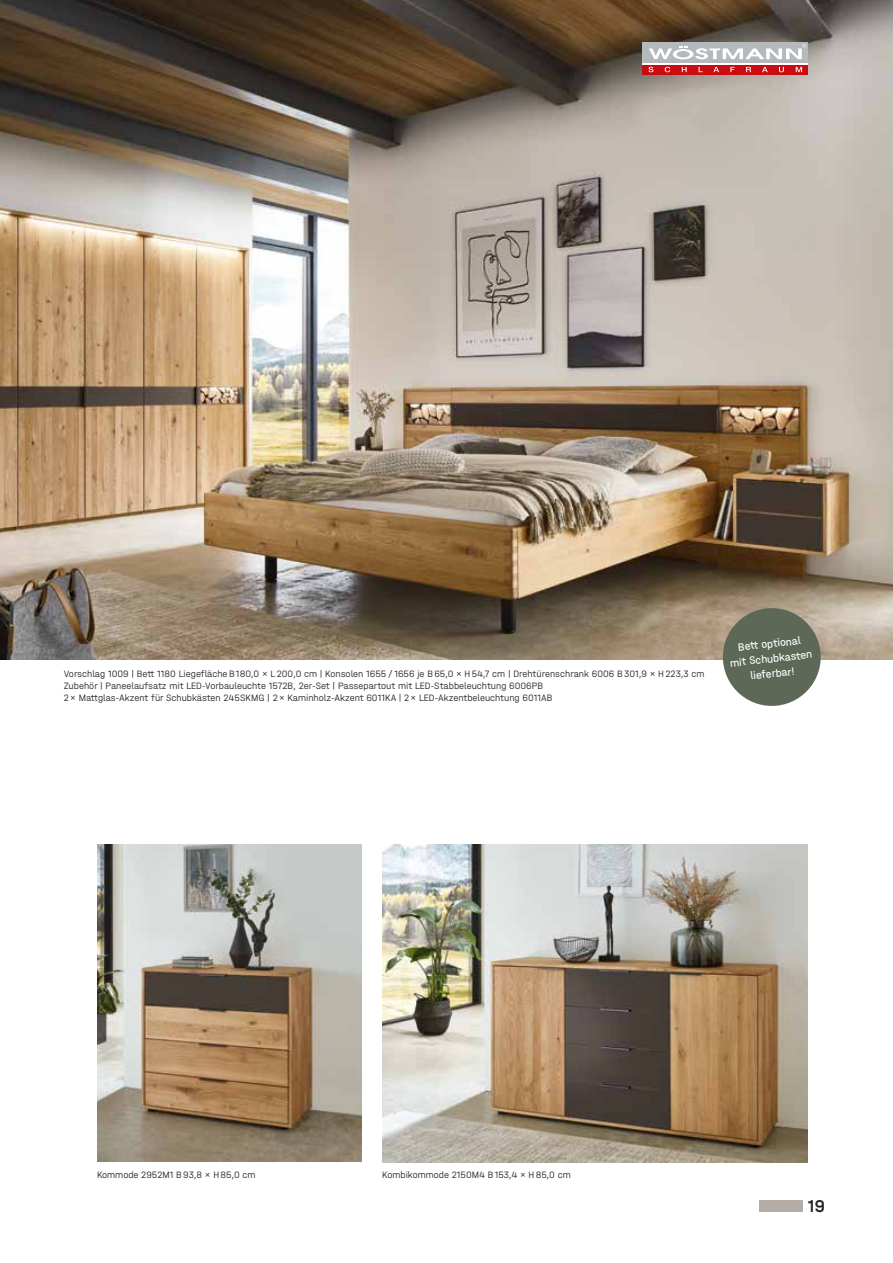
<style>
.page{position:relative;width:893px;height:1263px;background:#fff}
.page>*{position:absolute;margin:0;border:0;box-sizing:border-box;transform-origin:0 0}
.t1{font:500 18px "Halvar Mittel";color:#282727}
.t2{font:11.25px/15px "Halvar Mittel";color:#fff;text-align:center}
.t3{font:300 9.75px/12px "Halvar Mittel";color:#282727}
</style>
<div class="page">
<img style="left:0;top:0;width:893px;height:659px">
<img style="left:382px;top:916px;width:426px;height:246px">
<img style="left:97px;top:844px;width:264px;height:317px">
<div style="left:642px;top:65px;width:166px;height:10px;background:#c90c0f"></div>
<hr style="left:642px;top:63px;width:166px;height:2px;background:#fff">
<svg style="left:648px;top:67px;width:5px;height:5px"></svg>
<svg style="left:665px;top:67px;width:5px;height:5px"></svg>
<svg style="left:682px;top:67px;width:5px;height:5px"></svg>
<svg style="left:713px;top:67px;width:6px;height:5px"></svg>
<svg style="left:730px;top:67px;width:5px;height:5px"></svg>
<svg style="left:746px;top:67px;width:5px;height:5px"></svg>
<svg style="left:762px;top:67px;width:6px;height:5px"></svg>
<svg style="left:779px;top:67px;width:5px;height:5px"></svg>
<svg style="left:796px;top:67px;width:6px;height:5px"></svg>
<div style="left:642px;top:42px;width:166px;height:21px;background:#b4b9bc"></div>
<svg style="left:649px;top:44px;width:157px;height:15px"></svg>
<div style="left:759px;top:1200px;width:44px;height:12px;background:#b3aca7"></div>
<svg style="left:235px;top:563px;width:658px;height:353px"></svg>
<p class="t2" style="left:728px;top:640px;width:84px;rotate:-6deg">Bett optional<br>mit Schubkasten</p>
<p class="t3" style="left:64px;top:667px;width:642px">Vorschlag 1009 | Bett 1180 Liegefläche B 180,0 × L 200,0 cm | Konsolen 1655 / 1656 je B 65,0 × H 54,7 cm | Drehtürenschrank 6006 B 301,9 × H 223,3 cm</p>
<p class="t2" style="left:750px;top:668px;width:46px;rotate:-6deg">lieferbar!</p>
<p class="t3" style="left:64px;top:679px;width:490px">Zubehör | Paneelaufsatz mit LED-Vorbauleuchte 1572B, 2er-Set | Passepartout mit LED-Stabbeleuchtung 6006PB<br>2 × Mattglas-Akzent für Schubkästen 245SKMG | 2 × Kaminholz-Akzent 6011KA | 2 × LED-Akzentbeleuchtung 6011AB</p>
<p class="t3" style="left:97px;top:1168px;width:160px">Kommode 2952M1 B 93,8 × H 85,0 cm</p>
<p class="t3" style="left:382px;top:1168px;width:190px">Kombikommode 2150M4 B 153,4 × H 85,0 cm</p>
<h1 class="t1" style="left:808px;top:1195px;width:19px">19</h1>
</div>
